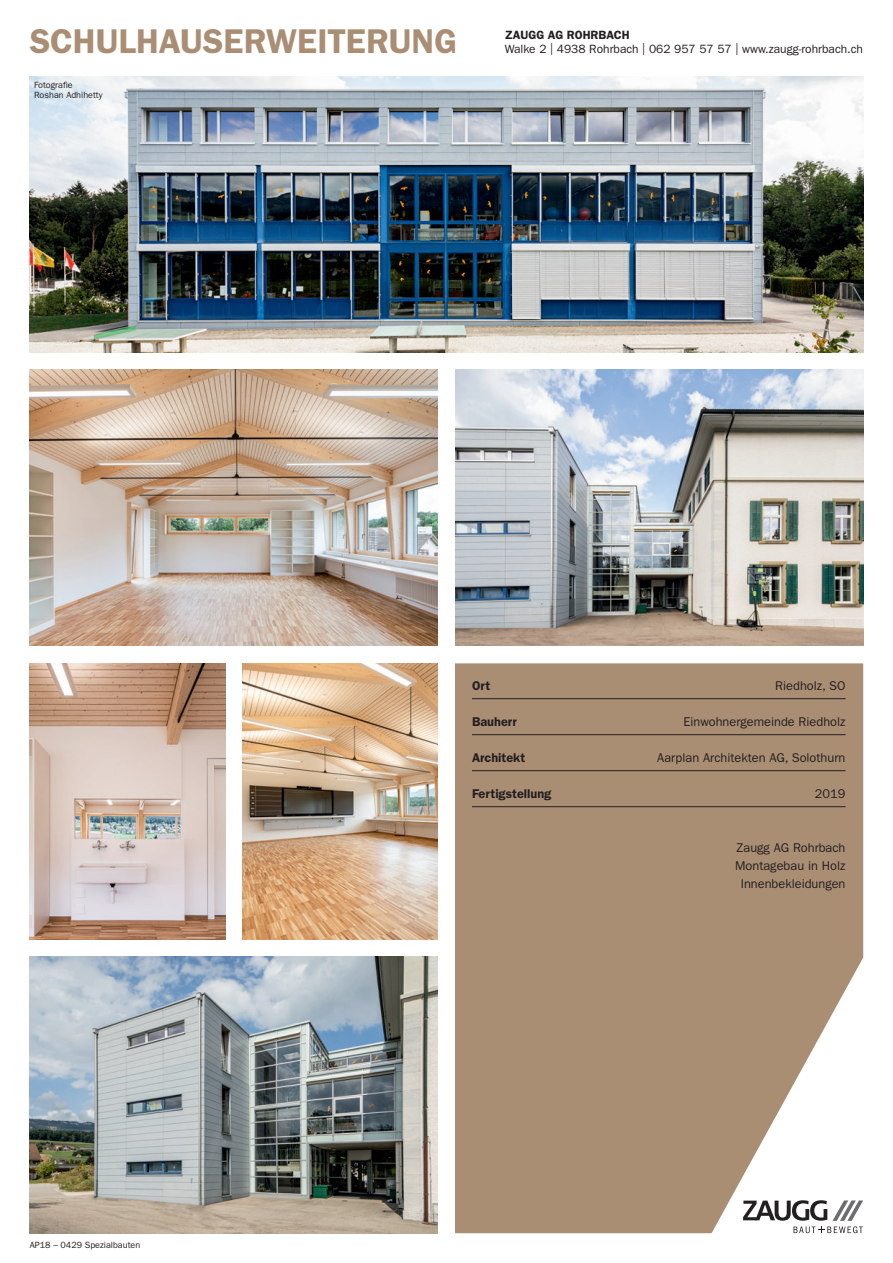
<style>
.page{position:relative;width:893px;height:1263px;background:#fff}
.page>*{position:absolute;margin:0;border:0;box-sizing:border-box;transform-origin:0 0}
.t1{font:600 34.5px "Franklin Gothic";color:#aa8e74}
.t2{font:12.75px "Franklin Gothic";color:#231f20}
.t3{font:600 12.75px "Franklin Gothic";color:#231f20}
.t4{font:12px "Franklin Gothic";color:#231f20}
.t5{font:600 12px "Franklin Gothic";color:#231f20}
.Fliesstext{font:9px "Franklin Gothic";color:#231f20}
</style>
<div class="page">
<svg style="left:455px;top:663px;width:408px;height:570px;background:#b0967f"></svg>
<img style="left:30px;top:957px;width:408px;height:276px">
<img style="left:455px;top:370px;width:408px;height:276px">
<img style="left:30px;top:663px;width:195px;height:277px">
<img style="left:242px;top:663px;width:196px;height:277px">
<img style="left:30px;top:370px;width:408px;height:276px">
<hr style="left:472px;top:698px;width:373px;height:1px;background:#231f20">
<hr style="left:472px;top:734px;width:373px;height:1px;background:#231f20">
<hr style="left:472px;top:770px;width:373px;height:1px;background:#231f20">
<hr style="left:472px;top:806px;width:373px;height:1px;background:#231f20">
<img style="left:30px;top:77px;width:833px;height:276px">
<p class="t1" style="left:30px;top:21px;width:429px">SCHULHAUSERWEITERUNG</p>
<p class="Fliesstext" style="left:34px;top:79px;width:40px">Fotografie</p>
<p class="Fliesstext" style="left:34px;top:90px;width:70px">Roshan Adhihetty</p>
<p class="t5" style="left:505px;top:28px;width:126px">ZAUGG AG ROHRBACH</p>
<p class="t4" style="left:505px;top:42px;width:360px">Walke 2 | 4938 Rohrbach | 062 957 57 57 | www.zaugg-rohrbach.ch</p>
<p class="Fliesstext" style="left:30px;top:1240px;width:112px">AP18 – 0429 Spezialbauten</p>
<p class="t3" style="left:472px;top:678px;width:20px">Ort</p>
<p class="t2" style="left:775px;top:678px;width:72px">Riedholz, SO</p>
<p class="t3" style="left:472px;top:714px;width:46px">Bauherr</p>
<p class="t2" style="left:683px;top:714px;width:164px">Einwohnergemeinde Riedholz</p>
<p class="t3" style="left:472px;top:750px;width:55px">Architekt</p>
<p class="t2" style="left:657px;top:750px;width:190px">Aarplan Architekten AG, Solothurn</p>
<p class="t3" style="left:472px;top:786px;width:81px">Fertigstellung</p>
<p class="t2" style="left:815px;top:786px;width:32px">2019</p>
<p class="t2" style="left:737px;top:840px;width:110px">Zaugg AG Rohrbach</p>
<p class="t2" style="left:735px;top:858px;width:112px">Montagebau in Holz</p>
<p class="t2" style="left:741px;top:876px;width:106px">Innenbekleidungen</p>
</div>
